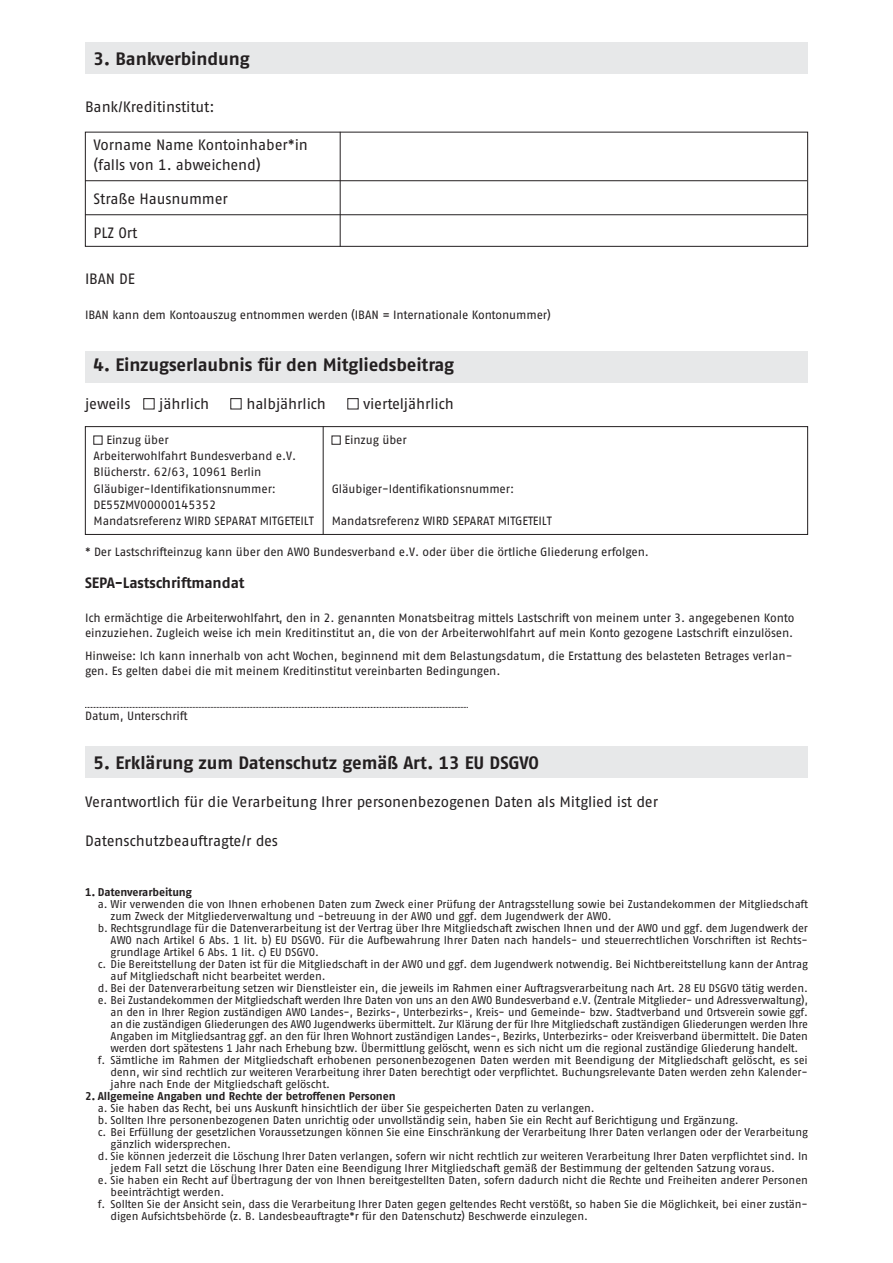
<style>
.page{position:relative;width:893px;height:1263px;background:#fff}
.page>*{position:absolute;margin:0;border:0;box-sizing:border-box;transform-origin:0 0}
.t1{font:700 18px "AWO Fago Office";letter-spacing:-.005em;color:#231f20}
.t2{font:15px/19.2px "AWO Fago Office";letter-spacing:-.005em;color:#231f20}
.t3{font:700 15px "AWO Fago Office";letter-spacing:-.005em;color:#231f20}
.t4{font:12px/16.2px "AWO Fago Office";letter-spacing:-.005em;color:#231f20}
.t5{font:11.25px "AWO Fago Office";letter-spacing:-.01em;color:#231f20}
.t6{font:700 11.25px "AWO Fago Office";letter-spacing:-.01em;color:#231f20}
.s1{color:#fff}
</style>
<div class="page">
<div style="left:85px;top:351px;width:723px;height:32px;background:#e7e8e9"></div>
<div style="left:85px;top:132px;width:723px;height:115px;border:1px solid #231f20"></div>
<div style="left:85px;top:43px;width:723px;height:31px;background:#e7e8e9"></div>
<div style="left:85px;top:746px;width:723px;height:32px;background:#e7e8e9"></div>
<svg style="left:85px;top:707px;width:383px;height:1px"></svg>
<hr style="left:85px;top:180px;width:722px;height:1px;background:#231f20">
<hr style="left:85px;top:214px;width:722px;height:1px;background:#231f20">
<hr style="left:340px;top:132px;width:1px;height:115px;background:#231f20">
<div style="left:85px;top:426px;width:723px;height:109px;border:1px solid #231f20"></div>
<hr style="left:323px;top:426px;width:1px;height:109px;background:#231f20">
<h1 class="t1" style="left:94px;top:49px;width:158px">3. Bankverbindung</h1>
<h2 class="t2" style="left:85px;top:97px;width:131px">Bank/Kreditinstitut:</h2>
<h2 class="t2" style="left:94px;top:136px;width:216px">Vorname Name Kontoinhaber*in (falls von 1. abweichend)</h2>
<h2 class="t2" style="left:94px;top:189px;width:136px">Straße Hausnummer</h2>
<h2 class="t2" style="left:94px;top:223px;width:45px">PLZ Ort</h2>
<h2 class="t2" style="left:85px;top:269px;width:52px">IBAN DE</h2>
<p class="t4" style="left:85px;top:306px;width:467px">IBAN kann dem Kontoauszug entnommen werden (IBAN = Internationale Kontonummer)</p>
<h1 class="t1" style="left:94px;top:354px;width:362px">4. Einzugserlaubnis für den Mitgliedsbeitrag</h1>
<h2 class="t2" style="left:85px;top:394px;width:126px">jeweils <span class="s1">■</span> jährlich</h2>
<h2 class="t2" style="left:230px;top:394px;width:97px"><span class="s1">■</span> halbjährlich</h2>
<h2 class="t2" style="left:347px;top:394px;width:108px"><span class="s1">■</span> vierteljährlich</h2>
<p class="t4" style="left:93px;top:432px;width:77px"><span class="s1">■</span> Einzug über</p>
<p class="t4" style="left:332px;top:432px;width:77px"><span class="s1">■</span> Einzug über</p>
<p class="t4" style="left:94px;top:448px;width:204px">Arbeiterwohlfahrt Bundesverband e.V.<br>Blücherstr. 62/63, 10961 Berlin<br>Gläubiger-Identifikationsnummer:</p>
<p class="t4" style="left:332px;top:480px;width:184px">Gläubiger-Identifikationsnummer:</p>
<p class="t4" style="left:94px;top:496px;width:222px">DE55ZMV00000145352<br>Mandatsreferenz WIRD SEPARAT MITGETEILT</p>
<p class="t4" style="left:332px;top:512px;width:222px">Mandatsreferenz WIRD SEPARAT MITGETEILT</p>
<p class="t4" style="left:85px;top:543px;width:565px">* Der Lastschrifteinzug kann über den AWO Bundesverband e.V. oder über die örtliche Gliederung erfolgen.</p>
<h2 class="t3" style="left:85px;top:574px;width:161px">SEPA-Lastschriftmandat</h2>
<p class="t4" style="left:85px;top:610px;width:711px;line-height:15px">Ich ermächtige die Arbeiterwohlfahrt, den in 2. genannten Monatsbeitrag mittels Lastschrift von meinem unter 3. angegebenen Konto einzuziehen. Zugleich weise ich mein Kreditinstitut an, die von der Arbeiterwohlfahrt auf mein Konto gezogene Lastschrift einzulösen.</p>
<p class="t4" style="left:85px;top:648px;width:709px;line-height:15px">Hinweise: Ich kann innerhalb von acht Wochen, beginnend mit dem Belastungsdatum, die Erstattung des belasteten Betrages verlan&shy;gen. Es gelten dabei die mit meinem Kreditinstitut vereinbarten Bedingungen.</p>
<p class="t4" style="left:85px;top:708px;width:104px">Datum, Unterschrift</p>
<h1 class="t1" style="left:94px;top:752px;width:447px">5. Erklärung zum Datenschutz gemäß Art. 13 EU DSGVO</h1>
<h2 class="t2" style="left:85px;top:792px;width:574px">Verantwortlich für die Verarbeitung Ihrer personenbezogenen Daten als Mitglied ist der</h2>
<h2 class="t2" style="left:85px;top:831px;width:194px">Datenschutzbeauftragte/r des</h2>
<p class="t6" style="left:85px;top:885px;width:109px">1. Datenverarbeitung</p>
<p class="t5" style="left:98px;top:898px;width:712px">a. Wir verwenden die von Ihnen erhobenen Daten zum Zweck einer Prüfung der Antragsstellung sowie bei Zustandekommen der Mitgliedschaft</p>
<p class="t5" style="left:111px;top:910px;width:503px">zum Zweck der Mitgliederverwaltung und -betreuung in der AWO und ggf. dem Jugendwerk der AWO.</p>
<p class="t5" style="left:98px;top:922px;width:712px">b. Rechtsgrundlage für die Datenverarbeitung ist der Vertrag über Ihre Mitgliedschaft zwischen Ihnen und der AWO und ggf. dem Jugendwerk der</p>
<p class="t5" style="left:111px;top:934px;width:699px">AWO nach Artikel 6 Abs. 1 lit. b) EU DSGVO. Für die Aufbewahrung Ihrer Daten nach handels- und steuerrechtlichen Vorschriften ist Rechts-</p>
<p class="t5" style="left:111px;top:946px;width:210px">grundlage Artikel 6 Abs. 1 lit. c) EU DSGVO.</p>
<p class="t5" style="left:98px;top:958px;width:712px">c. Die Bereitstellung der Daten ist für die Mitgliedschaft in der AWO und ggf. dem Jugendwerk notwendig. Bei Nichtbereitstellung kann der Antrag</p>
<p class="t5" style="left:111px;top:970px;width:216px">auf Mitgliedschaft nicht bearbeitet werden.</p>
<p class="t5" style="left:98px;top:982px;width:712px">d. Bei der Datenverarbeitung setzen wir Dienstleister ein, die jeweils im Rahmen einer Auftragsverarbeitung nach Art. 28 EU DSGVO tätig werden.</p>
<p class="t5" style="left:98px;top:994px;width:712px">e. Bei Zustandekommen der Mitgliedschaft werden Ihre Daten von uns an den AWO Bundesverband e.V. (Zentrale Mitglieder- und Adressverwaltung),</p>
<p class="t5" style="left:111px;top:1006px;width:699px">an den in Ihrer Region zuständigen AWO Landes-, Bezirks-, Unterbezirks-, Kreis- und Gemeinde- bzw. Stadtverband und Ortsverein sowie ggf.</p>
<p class="t5" style="left:111px;top:1018px;width:699px">an die zuständigen Gliederungen des AWO Jugendwerks übermittelt. Zur Klärung der für Ihre Mitgliedschaft zuständigen Gliederungen werden Ihre</p>
<p class="t5" style="left:111px;top:1030px;width:699px">Angaben im Mitgliedsantrag ggf. an den für Ihren Wohnort zuständigen Landes-, Bezirks, Unterbezirks- oder Kreisverband übermittelt. Die Daten</p>
<p class="t5" style="left:111px;top:1042px;width:689px">werden dort spätestens 1 Jahr nach Erhebung bzw. Übermittlung gelöscht, wenn es sich nicht um die regional zuständige Gliederung handelt.</p>
<p class="t5" style="left:98px;top:1054px;width:712px">f. Sämtliche im Rahmen der Mitgliedschaft erhobenen personenbezogenen Daten werden mit Beendigung der Mitgliedschaft gelöscht, es sei</p>
<p class="t5" style="left:111px;top:1066px;width:699px">denn, wir sind rechtlich zur weiteren Verarbeitung ihrer Daten berechtigt oder verpflichtet. Buchungsrelevante Daten werden zehn Kalender-</p>
<p class="t5" style="left:111px;top:1078px;width:221px">jahre nach Ende der Mitgliedschaft gelöscht.</p>
<p class="t6" style="left:85px;top:1089px;width:312px">2. Allgemeine Angaben und Rechte der betroffenen Personen</p>
<p class="t5" style="left:98px;top:1102px;width:498px">a. Sie haben das Recht, bei uns Auskunft hinsichtlich der über Sie gespeicherten Daten zu verlangen.</p>
<p class="t5" style="left:98px;top:1114px;width:642px">b. Sollten Ihre personenbezogenen Daten unrichtig oder unvollständig sein, haben Sie ein Recht auf Berichtigung und Ergänzung.</p>
<p class="t5" style="left:98px;top:1126px;width:712px">c. Bei Erfüllung der gesetzlichen Voraussetzungen können Sie eine Einschränkung der Verarbeitung Ihrer Daten verlangen oder der Verarbeitung</p>
<p class="t5" style="left:111px;top:1138px;width:122px">gänzlich widersprechen.</p>
<p class="t5" style="left:98px;top:1150px;width:712px">d. Sie können jederzeit die Löschung Ihrer Daten verlangen, sofern wir nicht rechtlich zur weiteren Verarbeitung Ihrer Daten verpflichtet sind. In</p>
<p class="t5" style="left:111px;top:1162px;width:666px">jedem Fall setzt die Löschung Ihrer Daten eine Beendigung Ihrer Mitgliedschaft gemäß der Bestimmung der geltenden Satzung voraus.</p>
<p class="t5" style="left:98px;top:1174px;width:712px">e. Sie haben ein Recht auf Übertragung der von Ihnen bereitgestellten Daten, sofern dadurch nicht die Rechte und Freiheiten anderer Personen</p>
<p class="t5" style="left:111px;top:1186px;width:115px">beeinträchtigt werden.</p>
<p class="t5" style="left:98px;top:1198px;width:712px">f. Sollten Sie der Ansicht sein, dass die Verarbeitung Ihrer Daten gegen geltendes Recht verstößt, so haben Sie die Möglichkeit, bei einer zustän-</p>
<p class="t5" style="left:111px;top:1210px;width:479px">digen Aufsichtsbehörde (z. B. Landesbeauftragte*r für den Datenschutz) Beschwerde einzulegen.</p>
</div>
